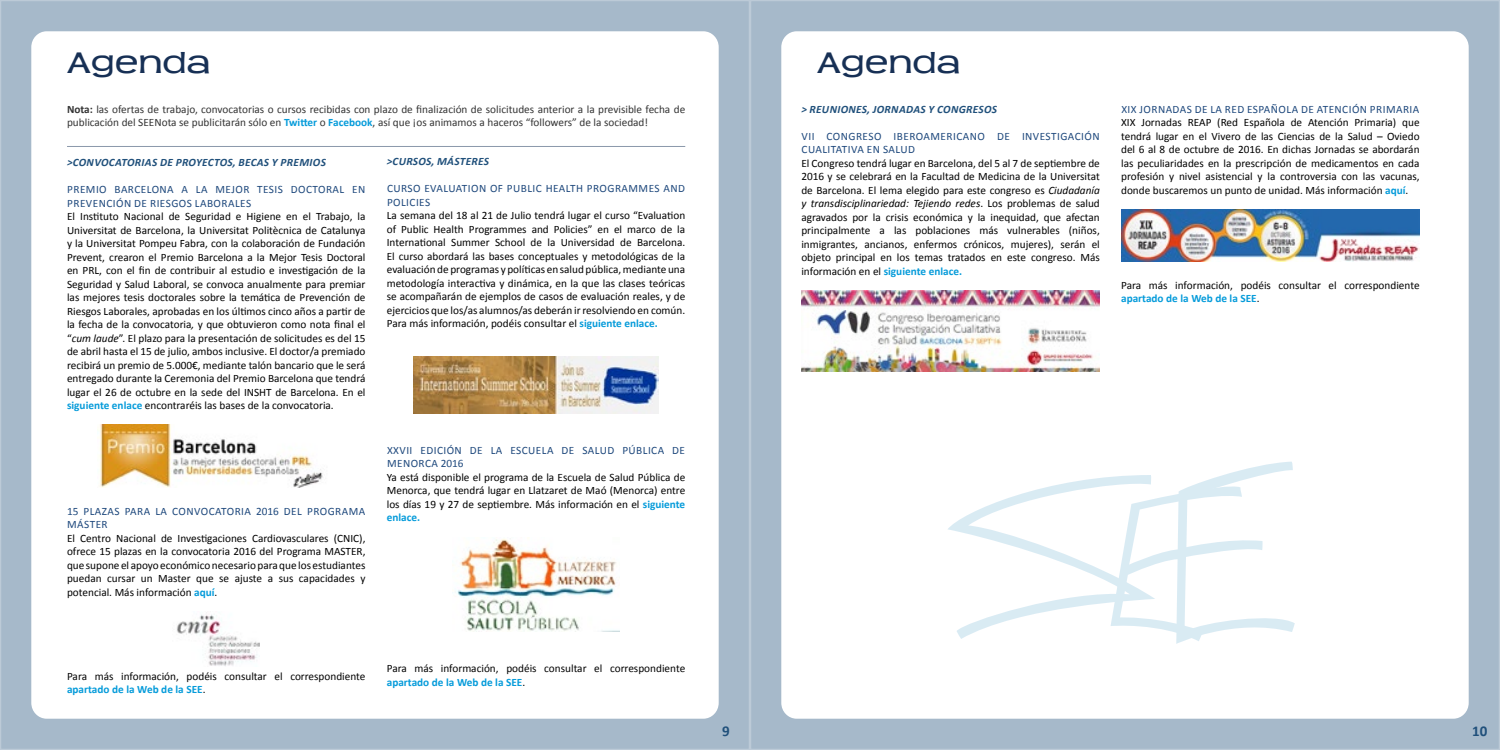
<style>
.page{position:relative;width:1500px;height:750px;background:#fff}
.page>*{position:absolute;margin:0;border:0;box-sizing:border-box;transform-origin:0 0}
.t1{font:31.25px "Teen";color:#173055;scale:1.29 1}
.t2{font:700 15px "Calibri";color:#20507b}
.t3{font:11.25px/13.5px "Calibri";color:#000;text-align:justify}
.t4{font:11.25px "Calibri";letter-spacing:.04em;color:#1f497d}
.t5{font:11.25px/13.5px "Calibri";color:#333}
.t6{font:italic 700 11.25px "Calibri";letter-spacing:.03em;color:#20507b}
.s1{font-weight:700}
.s2{font-weight:700;color:#059bda}
.s3{font-style:italic}
</style>
<div class="page">
<div style="left:0;top:0;width:750px;height:750px;background:#a6b9ca;border:1px solid #bccad7"></div>
<div style="left:750px;top:0;width:750px;height:750px;background:#a6b9ca;border:1px solid #bccad7"></div>
<div style="left:31px;top:31px;width:688px;height:688px;background:#fff;border-radius:16px"></div>
<div style="left:781px;top:31px;width:688px;height:688px;background:#fff;border-radius:16px"></div>
<img style="left:801px;top:291px;width:299px;height:81px">
<img style="left:1121px;top:210px;width:299px;height:52px">
<img style="left:99px;top:425px;width:224px;height:63px">
<img style="left:177px;top:614px;width:83px;height:52px">
<img style="left:413px;top:356px;width:246px;height:57px">
<img style="left:452px;top:537px;width:168px;height:95px">
<hr style="left:67px;top:146px;width:618px;height:1px;background:#8b98aa">
<svg style="left:948px;top:462px;width:347px;height:182px"></svg>
<h1 class="t1" style="left:67px;top:45px;width:113px">Agenda</h1>
<h1 class="t1" style="left:817px;top:45px;width:113px">Agenda</h1>
<p class="t5" style="left:67px;top:102px;width:620px"><span class="s1">Nota:</span> las ofertas de trabajo, convocatorias o cursos recibidas con plazo de finalización de solicitudes anterior a la previsible fecha de publicación del SEENota se publicitarán sólo en <span class="s2">Twitter</span> o <span class="s2">Facebook</span>, así que ¡os animamos a haceros “followers” de la sociedad!</p>
<p class="t6" style="left:67px;top:155px;width:260px">&gt;CONVOCATORIAS DE PROYECTOS, BECAS Y PREMIOS</p>
<p class="t4" style="left:67px;top:182px;width:14px">Premio</p>
<p class="t4" style="left:115px;top:182px;width:15px">Barcelona</p>
<p class="t4" style="left:182px;top:182px;width:21px">a la</p>
<p class="t4" style="left:215px;top:182px;width:17px">Mejor</p>
<p class="t4" style="left:257px;top:182px;width:12px">Tesis</p>
<p class="t4" style="left:291px;top:182px;width:15px">Doctoral</p>
<p class="t4" style="left:352px;top:182px;width:7px">en</p>
<p class="t4" style="left:67px;top:196px;width:14px">Prevenci</p>
<p class="t4" style="left:116px;top:196px;width:48px">ón de Riesgos</p>
<p class="t4" style="left:195px;top:196px;width:13px">Laborales</p>
<p class="t3" style="left:67px;top:210px;width:300px">El Instituto Nacional de Seguridad e Higiene en el Trabajo, la Universitat de Barcelona, la Universitat Politècnica de Catalunya y la Universitat Pompeu Fabra, con la colaboración de Fundación Prevent, crearon el Premio Barcelona a la Mejor Tesis Doctoral en PRL, con el fin de contribuir al estudio e investigación de la Seguridad y Salud Laboral, se convoca anualmente para premiar las mejores tesis doctorales sobre la temática de Prevención de Riesgos Laborales, aprobadas en los últimos cinco años a partir de la fecha de la convocatoria<span class="s3">,</span> y que obtuvieron como nota final el “<span class="s3">cum laude</span>”. El plazo para la presentación de solicitudes es del 15 de abril hasta el 15 de julio, ambos inclusive. El doctor/a premiado recibirá un premio de 5.000€, mediante talón bancario que le será entregado durante la Ceremonia del Premio Barcelona que tendrá lugar el 26 de octubre en la sede del INSHT de Barcelona. En el <span class="s2">siguiente enlace</span> encontraréis las bases de la convocatoria.</p>
<p class="t4" style="left:67px;top:504px;width:24px">15 plazas</p>
<p class="t4" style="left:125px;top:504px;width:8px">para</p>
<p class="t4" style="left:155px;top:504px;width:25px">la convocatoria</p>
<p class="t4" style="left:256px;top:504px;width:35px">2016 del</p>
<p class="t4" style="left:307px;top:504px;width:15px">Programa</p>
<p class="t4" style="left:67px;top:517px;width:42px">Máster</p>
<p class="t3" style="left:67px;top:531px;width:300px">El Centro Nacional de Investigaciones Cardiovasculares (CNIC), ofrece 15 plazas en la convocatoria 2016 del Programa MASTER, que supone el apoyo económico necesario para que los estudiantes puedan cursar un Master que se ajuste a sus capacidades y potencial. Más información <span class="s2">aquí</span>.</p>
<p class="t6" style="left:387px;top:154px;width:104px">&gt;CURSOS, MÁSTERES</p>
<p class="t4" style="left:387px;top:181px;width:14px">Curso</p>
<p class="t4" style="left:424px;top:181px;width:14px">Evaluation</p>
<p class="t4" style="left:490px;top:181px;width:30px">of Public</p>
<p class="t4" style="left:546px;top:181px;width:15px">Health</p>
<p class="t4" style="left:587px;top:181px;width:15px">Programmes</p>
<p class="t4" style="left:663px;top:181px;width:8px">and</p>
<p class="t4" style="left:387px;top:195px;width:13px">Policies</p>
<p class="t3" style="left:387px;top:209px;width:300px">La semana del 18 al 21 de Julio tendrá lugar el curso “Evaluation of Public Health Programmes and Policies” en el marco de la International Summer School de la Universidad de Barcelona.<br>El curso abordará las bases conceptuales y metodológicas de la evaluación de programas y políticas en salud pública, mediante una metodología interactiva y dinámica, en la que las clases teóricas se acompañarán de ejemplos de casos de evaluación reales, y de ejercicios que los/as alumnos/as deberán ir resolviendo en común.<br>Para más información, podéis consultar el <span class="s2">siguiente enlace.</span></p>
<p class="t4" style="left:387px;top:443px;width:45px">XXVII Edici</p>
<p class="t4" style="left:447px;top:443px;width:30px">ón de</p>
<p class="t4" style="left:491px;top:443px;width:7px">la</p>
<p class="t4" style="left:510px;top:443px;width:13px">Escuela</p>
<p class="t4" style="left:562px;top:443px;width:7px">de</p>
<p class="t4" style="left:582px;top:443px;width:13px">Salud</p>
<p class="t4" style="left:622px;top:443px;width:21px">Pública</p>
<p class="t4" style="left:672px;top:443px;width:7px">de</p>
<p class="t4" style="left:387px;top:456px;width:18px">Menorca</p>
<p class="t4" style="left:441px;top:456px;width:24px">2016</p>
<p class="t3" style="left:387px;top:470px;width:300px">Ya está disponible el programa de la Escuela de Salud Pública de Menorca, que tendrá lugar en Llatzaret de Maó (Menorca) entre los días 19 y 27 de septiembre. Más información en el <span class="s2">siguiente enlace.</span></p>
<p class="t6" style="left:801px;top:102px;width:197px">&gt; REUNIONES, JORNADAS Y CONGRESOS</p>
<p class="t4" style="left:802px;top:129px;width:40px">VII Congreso</p>
<p class="t4" style="left:894px;top:129px;width:11px">Iberoamericano</p>
<p class="t4" style="left:997px;top:129px;width:7px">de</p>
<p class="t4" style="left:1022px;top:129px;width:10px">Investigaci</p>
<p class="t4" style="left:1084px;top:129px;width:15px">ón</p>
<p class="t4" style="left:802px;top:142px;width:13px">Cualitativa</p>
<p class="t4" style="left:867px;top:142px;width:30px">en Salud</p>
<p class="t3" style="left:801px;top:156px;width:300px">El Congreso tendrá lugar en Barcelona, del 5 al 7 de septiembre de 2016 y se celebrará en la Facultad de Medicina de la Universitat de Barcelona. El lema elegido para este congreso es <span class="s3">Ciudadanía y transdisciplinariedad: Tejiendo redes</span>. Los problemas de salud agravados por la crisis económica y la inequidad, que afectan principalmente a las poblaciones más vulnerables (niños, inmigrantes, ancianos, enfermos crónicos, mujeres), serán el objeto principal en los temas tratados en este congreso. Más información en el <span class="s2">siguiente enlace.</span></p>
<p class="t4" style="left:1121px;top:102px;width:31px">XIX Jornadas</p>
<p class="t4" style="left:1195px;top:102px;width:92px">de la Red Española</p>
<p class="t4" style="left:1301px;top:102px;width:29px">de Atenci</p>
<p class="t4" style="left:1352px;top:102px;width:32px">ón Primaria</p>
<p class="t3" style="left:1121px;top:116px;width:300px">XIX Jornadas REAP (Red Española de Atención Primaria) que tendrá lugar en el Vivero de las Ciencias de la Salud – Oviedo del 6 al 8 de octubre de 2016. En dichas Jornadas se abordarán las peculiaridades en la prescripción de medicamentos en cada profesión y nivel asistencial y la controversia con las vacunas, donde buscaremos un punto de unidad. Más información <span class="s2">aquí</span>.</p>
<p class="t3" style="left:1121px;top:278px;width:300px">Para más información, podéis consultar el correspondiente <span class="s2">apartado de la Web de la SEE</span>.</p>
<p class="t3" style="left:67px;top:669px;width:300px">Para más información, podéis consultar el correspondiente <span class="s2">apartado de la Web de la SEE</span>.</p>
<p class="t3" style="left:387px;top:662px;width:300px">Para más información, podéis consultar el correspondiente <span class="s2">apartado de la Web de la SEE</span>.</p>
<h2 class="t2" style="left:722px;top:721px;width:9px">9</h2>
<h2 class="t2" style="left:1472px;top:721px;width:17px">10</h2>
</div>
